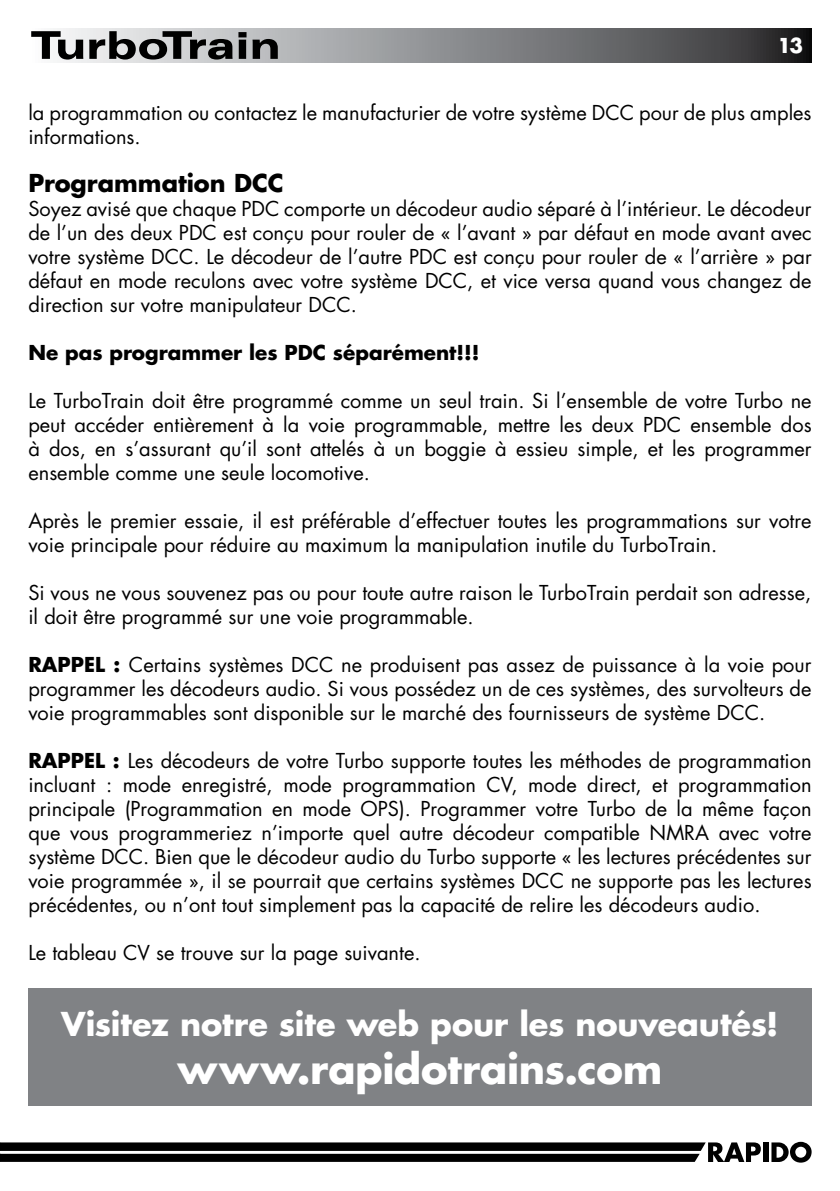
<style>
.page{position:relative;width:840px;height:1191px;background:#fff}
.page>*{position:absolute;margin:0;border:0;box-sizing:border-box;transform-origin:0 0}
.t1{font:700 40px "Futura";letter-spacing:-.005em;color:#fff}
.t2{font:700 32px "Futura";letter-spacing:-.005em;color:#fff}
.t3{font:700 24px "Futura";color:#000}
.t4{font:20px/24px "Futura";color:#000;text-align:justify}
.t5{font:700 20px "Futura";color:#000}
.t6{font:700 20px "Futura";color:#fff}
.s1{font-weight:700}
</style>
<div class="page">
<svg style="left:57px;top:28px;width:754px;height:34px;background:#7b7c7e"></svg>
<svg style="left:31px;top:31px;width:52px;height:29px"></svg>
<svg style="left:89px;top:31px;width:143px;height:29px;background:#777879"></svg>
<svg style="left:238px;top:32px;width:8px;height:27px"></svg>
<svg style="left:252px;top:39px;width:25px;height:20px"></svg>
<svg style="left:0;top:1142px;width:760px;height:20px;background:#323232"></svg>
<div style="left:762px;top:1142px;width:5px;height:20px;background:#000"></div>
<svg style="left:771px;top:1141px;width:40px;height:21px"></svg>
<div style="left:28px;top:988px;width:783px;height:118px;background:#808285"></div>
<p class="t6" style="left:777px;top:32px;width:27px">13</p>
<p class="t4" style="left:28px;top:100px;width:784px">la programmation ou contactez le manufacturier de votre système DCC pour de plus amples informations.</p>
<p class="t3" style="left:28px;top:166px;width:257px">Programmation DCC</p>
<p class="t4" style="left:28px;top:196px;width:784px">Soyez avisé que chaque PDC comporte un décodeur audio séparé à l’intérieur. Le décodeur de l’un des deux PDC est conçu pour rouler de « l’avant » par défaut en mode avant avec votre système DCC. Le décodeur de l’autre PDC est conçu pour rouler de « l’arrière » par défaut en mode reculons avec votre système DCC, et vice versa quand vous changez de direction sur votre manipulateur DCC.</p>
<p class="t5" style="left:28px;top:339px;width:452px">Ne pas programmer les PDC séparément!!!</p>
<p class="t4" style="left:28px;top:388px;width:784px">Le TurboTrain doit être programmé comme un seul train. Si l’ensemble de votre Turbo ne peut accéder entièrement à la voie programmable, mettre les deux PDC ensemble dos à dos, en s’assurant qu’il sont attelés à un boggie à essieu simple, et les programmer ensemble comme une seule locomotive.</p>
<p class="t4" style="left:28px;top:508px;width:784px">Après le premier essaie, il est préférable d’effectuer toutes les programmations sur votre voie principale pour réduire au maximum la manipulation inutile du TurboTrain.</p>
<p class="t4" style="left:28px;top:580px;width:784px">Si vous ne vous souvenez pas ou pour toute autre raison le TurboTrain perdait son adresse, il doit être programmé sur une voie programmable.</p>
<p class="t4" style="left:28px;top:652px;width:784px"><span class="s1">RAPPEL :</span> Certains systèmes DCC ne produisent pas assez de puissance à la voie pour programmer les décodeurs audio. Si vous possédez un de ces systèmes, des survolteurs de voie programmables sont disponible sur le marché des fournisseurs de système DCC.</p>
<p class="t4" style="left:28px;top:748px;width:784px"><span class="s1">RAPPEL :</span> Les décodeurs de votre Turbo supporte toutes les méthodes de programmation incluant : mode enregistré, mode programmation CV, mode direct, et programmation principale (Programmation en mode OPS). Programmer votre Turbo de la même façon que vous programmeriez n’importe quel autre décodeur compatible NMRA avec votre système DCC. Bien que le décodeur audio du Turbo supporte « les lectures précédentes sur voie programmée », il se pourrait que certains systèmes DCC ne supporte pas les lectures précédentes, ou n’ont tout simplement pas la capacité de relire les décodeurs audio.</p>
<p class="t4" style="left:28px;top:940px;width:393px">Le tableau CV se trouve sur la page suivante.</p>
<h2 class="t2" style="left:61px;top:1002px;width:718px">Visitez notre site web pour les nouveautés!</h2>
<h1 class="t1" style="left:177px;top:1041px;width:486px">www.rapidotrains.com</h1>
</div>
